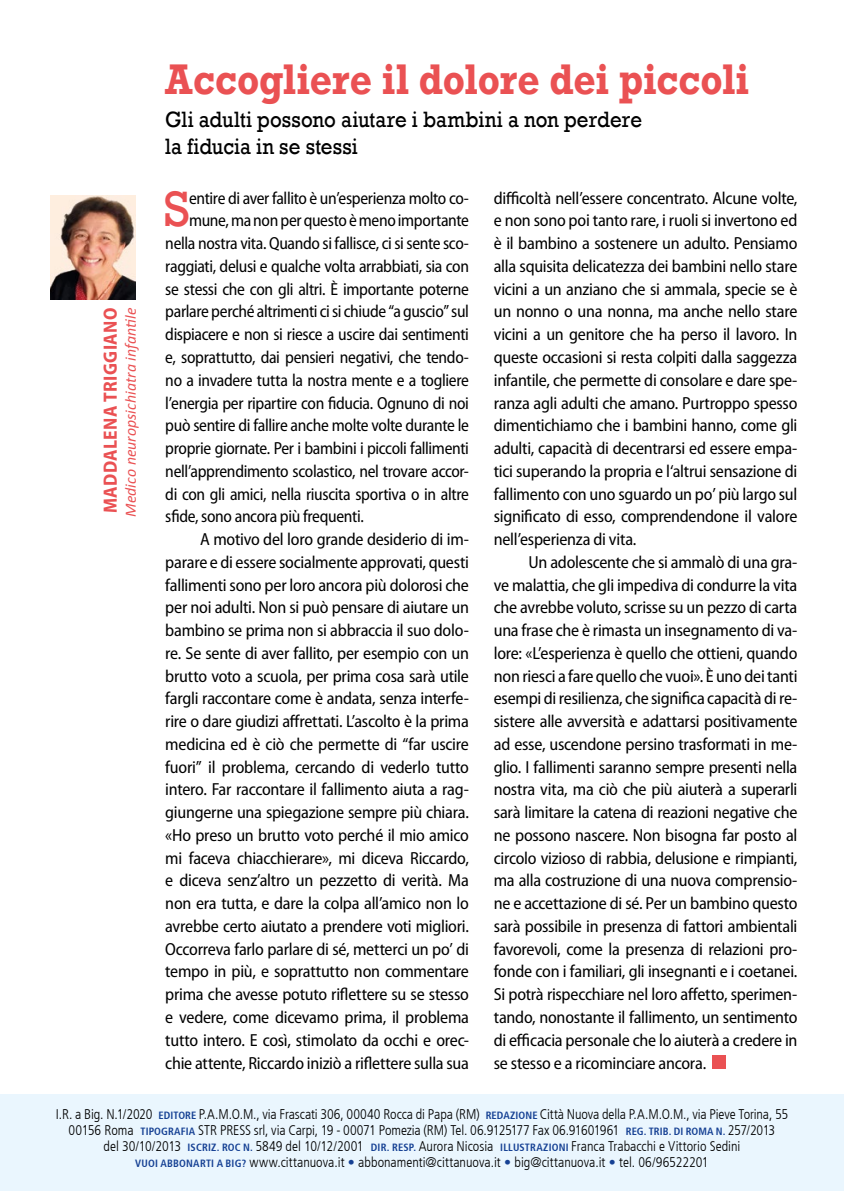
<style>
.page{position:relative;width:844px;height:1191px;background:#fff}
.page>*{position:absolute;margin:0;border:0;box-sizing:border-box;transform-origin:0 0}
.t1{font:50.93px "Rockwell";color:#ea5153}
.t2{font:700 40.25px "Rockwell";letter-spacing:-.005em;color:#ea5153;scale:.9 1}
.t3{font:22.75px/27.3px "Rockwell";color:#000;scale:.9 1}
.t4{font:700 semi-condensed 19.25px "Myriad Pro";letter-spacing:.015em;color:#ea5153}
.t5{font:semi-condensed 17.5px/22.8px "Myriad Pro";letter-spacing:-.015em;color:#000;text-align:justify}
.t6{font:italic 15.75px "Calibri";letter-spacing:.005em;color:#ea5153}
.t7{font:300 condensed 14px/15.8px "Frutiger";letter-spacing:-.005em;color:#000;text-align:center}
.s1{font-weight:700;font-size:10.5px;color:#164194}
.s2{font-weight:700;color:#164194}
</style>
<div class="page">
<div style="left:0;top:1094px;width:843px;height:97px;background:#eaf6fe"></div>
<div style="left:712px;top:1055px;width:13px;height:13px;background:#ea5153"></div>
<img style="left:50px;top:195px;width:86px;height:105px">
<p class="t4" style="left:98px;top:513px;width:207px;rotate:-90deg">MADDALENA TRIGGIANO</p>
<p class="t6" style="left:120px;top:517px;width:211px;rotate:-90deg">Medico neuropsichiatra infantile</p>
<h2 class="t2" style="left:165px;top:54px;width:650px">Accogliere il dolore dei piccoli</h2>
<h3 class="t3" style="left:165px;top:106px;width:531px">Gli adulti possono aiutare i bambini a non perdere la fiducia in se stessi</h3>
<h1 class="t1" style="left:164px;top:180px;width:28px">S</h1>
<p class="t5" style="left:189px;top:186px;width:281px">entire di aver fallito è un’esperienza molto co-</p>
<p class="t5" style="left:189px;top:209px;width:281px">mune, ma non per questo è meno importante</p>
<p class="t5" style="left:165px;top:232px;width:305px">nella nostra vita. Quando si fallisce, ci si sente sco-</p>
<p class="t5" style="left:165px;top:254px;width:305px">raggiati, delusi e qualche volta arrabbiati, sia con</p>
<p class="t5" style="left:165px;top:277px;width:305px">se stessi che con gli altri. È importante poterne</p>
<p class="t5" style="left:165px;top:300px;width:305px">parlare perché altrimenti ci si chiude “a guscio” sul</p>
<p class="t5" style="left:165px;top:323px;width:305px">dispiacere e non si riesce a uscire dai sentimenti</p>
<p class="t5" style="left:165px;top:345px;width:305px">e, soprattutto, dai pensieri negativi, che tendo-</p>
<p class="t5" style="left:165px;top:368px;width:305px">no a invadere tutta la nostra mente e a togliere</p>
<p class="t5" style="left:165px;top:391px;width:305px">l’energia per ripartire con fiducia. Ognuno di noi</p>
<p class="t5" style="left:165px;top:414px;width:305px">può sentire di fallire anche molte volte durante le</p>
<p class="t5" style="left:165px;top:436px;width:305px">proprie giornate. Per i bambini i piccoli fallimenti</p>
<p class="t5" style="left:165px;top:459px;width:305px">nell’apprendimento scolastico, nel trovare accor-</p>
<p class="t5" style="left:165px;top:482px;width:305px">di con gli amici, nella riuscita sportiva o in altre</p>
<p class="t5" style="left:165px;top:505px;width:200px">sfide, sono ancora più frequenti.</p>
<p class="t5" style="left:200px;top:527px;width:270px">A motivo del loro grande desiderio di im-</p>
<p class="t5" style="left:165px;top:550px;width:305px">parare e di essere socialmente approvati, questi</p>
<p class="t5" style="left:165px;top:573px;width:305px">fallimenti sono per loro ancora più dolorosi che</p>
<p class="t5" style="left:165px;top:596px;width:305px">per noi adulti. Non si può pensare di aiutare un</p>
<p class="t5" style="left:165px;top:618px;width:305px">bambino se prima non si abbraccia il suo dolo-</p>
<p class="t5" style="left:165px;top:641px;width:305px">re. Se sente di aver fallito, per esempio con un</p>
<p class="t5" style="left:165px;top:664px;width:305px">brutto voto a scuola, per prima cosa sarà utile</p>
<p class="t5" style="left:165px;top:687px;width:305px">fargli raccontare come è andata, senza interfe-</p>
<p class="t5" style="left:165px;top:709px;width:305px">rire o dare giudizi affrettati. L’ascolto è la prima</p>
<p class="t5" style="left:165px;top:732px;width:305px">medicina ed è ciò che permette di “far uscire</p>
<p class="t5" style="left:165px;top:755px;width:305px">fuori” il problema, cercando di vederlo tutto</p>
<p class="t5" style="left:165px;top:778px;width:305px">intero. Far raccontare il fallimento aiuta a rag-</p>
<p class="t5" style="left:165px;top:800px;width:305px">giungerne una spiegazione sempre più chiara.</p>
<p class="t5" style="left:165px;top:823px;width:305px">«Ho preso un brutto voto perché il mio amico</p>
<p class="t5" style="left:165px;top:846px;width:305px">mi faceva chiacchierare», mi diceva Riccardo,</p>
<p class="t5" style="left:165px;top:869px;width:305px">e diceva senz’altro un pezzetto di verità. Ma</p>
<p class="t5" style="left:165px;top:891px;width:305px">non era tutta, e dare la colpa all’amico non lo</p>
<p class="t5" style="left:165px;top:914px;width:305px">avrebbe certo aiutato a prendere voti migliori.</p>
<p class="t5" style="left:165px;top:937px;width:305px">Occorreva farlo parlare di sé, metterci un po’ di</p>
<p class="t5" style="left:165px;top:960px;width:305px">tempo in più, e soprattutto non commentare</p>
<p class="t5" style="left:165px;top:982px;width:305px">prima che avesse potuto riflettere su se stesso</p>
<p class="t5" style="left:165px;top:1005px;width:305px">e vedere, come dicevamo prima, il problema</p>
<p class="t5" style="left:165px;top:1028px;width:305px">tutto intero. E così, stimolato da occhi e orec-</p>
<p class="t5" style="left:165px;top:1051px;width:305px">chie attente, Riccardo iniziò a riflettere sulla sua</p>
<p class="t5" style="left:493px;top:186px;width:305px">difficoltà nell’essere concentrato. Alcune volte, e non sono poi tanto rare, i ruoli si invertono ed è il bambino a sostenere un adulto. Pensiamo alla squisita delicatezza dei bambini nello stare vicini a un anziano che si ammala, specie se è un nonno o una nonna, ma anche nello stare vicini a un genitore che ha perso il lavoro. In queste occasioni si resta colpiti dalla saggezza infantile, che permette di consolare e dare spe&shy;ranza agli adulti che amano. Purtroppo spesso dimentichiamo che i bambini hanno, come gli adulti, capacità di decentrarsi ed essere empa&shy;tici superando la propria e l‘altrui sensazione di fallimento con uno sguardo un po’ più largo sul significato di esso, comprendendone il valore nell’esperienza di vita.</p>
<p class="t5" style="left:493px;top:550px;width:305px;text-indent:35px">Un adolescente che si ammalò di una gra&shy;ve malattia, che gli impediva di condurre la vita che avrebbe voluto, scrisse su un pezzo di carta una frase che è rimasta un insegnamento di va&shy;lore: «L’esperienza è quello che ottieni, quando non riesci a fare quello che vuoi». È uno dei tanti esempi di resilienza, che significa capacità di re&shy;sistere alle avversità e adattarsi positivamente ad esse, uscendone persino trasformati in me&shy;glio. I fallimenti saranno sempre presenti nella nostra vita, ma ciò che più aiuterà a superarli sarà limitare la catena di reazioni negative che ne possono nascere. Non bisogna far posto al circolo vizioso di rabbia, delusione e rimpianti, ma alla costruzione di una nuova comprensio&shy;ne e accettazione di sé. Per un bambino questo sarà possibile in presenza di fattori ambientali favorevoli, come la presenza di relazioni pro&shy;fonde con i familiari, gli insegnanti e i coetanei.<br>Si potrà rispecchiare nel loro affetto, sperimen&shy;tando, nonostante il fallimento, un sentimento di efficacia personale che lo aiuterà a credere in se stesso e a ricominciare ancora.</p>
<p class="t7" style="left:56px;top:1106px;width:733px">I.R. a Big. N.1/2020 <span class="s1">EDITORE</span> P.A.M.O.M., via Frascati 306, 00040 Rocca di Papa (RM) <span class="s1">REDAZIONE</span> Città Nuova della P.A.M.O.M., via Pieve Torina, 55<br>00156 Roma <span class="s1">TIPOGRAFIA</span> STR PRESS srl, via Carpi, 19 - 00071 Pomezia (RM) Tel. 06.9125177 Fax 06.91601961 <span class="s1">REG. TRIB. DI ROMA N.</span> 257/2013<br>del 30/10/2013 <span class="s1">ISCRIZ. ROC N.</span> 5849 del 10/12/2001 <span class="s1">DIR. RESP.</span> Aurora Nicosia <span class="s1">ILLUSTRAZIONI</span> Franca Trabacchi e Vittorio Sedini<br><span class="s1">VUOI ABBONARTI A BIG?</span> www.cittanuova.it <span class="s2">•</span> abbonamenti@cittanuova.it <span class="s2">•</span> big@cittanuova.it <span class="s2">•</span> tel. 06/96522201</p>
</div>
